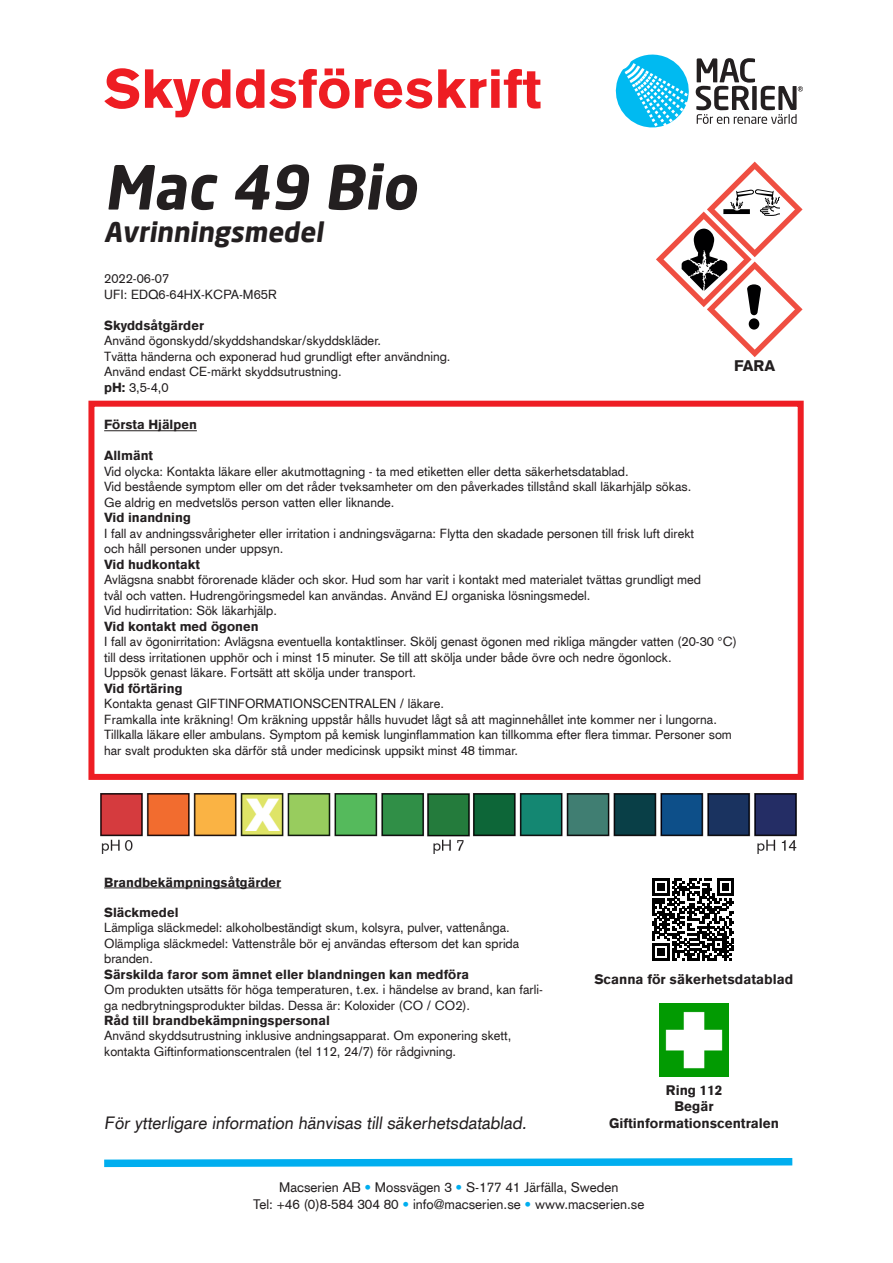
<style>
.page{position:relative;width:893px;height:1263px;background:#fff}
.page>*{position:absolute;margin:0;border:0;box-sizing:border-box;transform-origin:0 0}
.t1{font:700 60px "Neo Sans";color:#231f20}
.t2{font:900 54px "Akzidenz Grotesk CE";color:#ee1d23}
.t3{font:900 45px "Arial";color:#fff}
.t4{font:700 27px "Neo Sans";color:#231f20}
.t5{font:17.4px "Akzidenz Grotesk CE";color:#231f20}
.t6{font:900 15px "Akzidenz Grotesk CE";color:#231f20}
.t7{font:13.5px/16.2px "Akzidenz Grotesk CE";color:#231f20;text-align:center}
.t8{font:900 13.5px/16.2px "Akzidenz Grotesk CE";color:#231f20;text-align:center}
.t9{font:12.9px/15.5px "Akzidenz Grotesk CE";color:#231f20}
.t10{font:900 12.9px "Akzidenz Grotesk CE";color:#231f20}
.t11{font:12.9px "Akzidenz Grotesk";color:#231f20}
.s1{font-weight:900}
.s2{color:#00aeef}
</style>
<div class="page">
<svg style="left:104px;top:1158px;width:689px;height:10px"></svg>
<div style="left:88px;top:401px;width:716px;height:379px;border:6px solid #ee1d23"></div>
<svg style="left:616px;top:55px;width:187px;height:72px"></svg>
<img style="left:659px;top:1004px;width:70px;height:73px">
<hr style="left:104px;top:430px;width:93px;height:1px;background:#231f20">
<svg style="left:652px;top:878px;width:82px;height:83px"></svg>
<hr style="left:104px;top:887px;width:177px;height:1px;background:#231f20">
<svg style="left:656px;top:162px;width:147px;height:195px"></svg>
<img style="left:101px;top:793px;width:695px;height:60px">
<h2 class="t2" style="left:104px;top:53px;width:439px">Skyddsföreskrift</h2>
<h1 class="t1" style="left:104px;top:149px;width:324px">Mac 49 Bio</h1>
<h3 class="t4" style="left:104px;top:215px;width:225px">Avrinningsmedel</h3>
<p class="t11" style="left:104px;top:270px;width:67px">2022-06-07</p>
<p class="t9" style="left:104px;top:286px;width:174px">UFI: EDQ6-64HX-KCPA-M65R</p>
<p class="t10" style="left:104px;top:317px;width:101px">Skyddsåtgärder</p>
<p class="t9" style="left:104px;top:333px;width:348px">Använd ögonskydd/skyddshandskar/skyddskläder.<br>Tvätta händerna och exponerad hud grundligt efter användning.<br>Använd endast CE-märkt skyddsutrustning.<br><span class="s1">pH:</span> 3,5-4,0</p>
<p class="t6" style="left:734px;top:356px;width:43px">FARA</p>
<p class="t10" style="left:104px;top:416px;width:94px">Första Hjälpen</p>
<p class="t10" style="left:104px;top:447px;width:50px">Allmänt</p>
<p class="t9" style="left:104px;top:463px;width:589px">Vid olycka: Kontakta läkare eller akutmottagning - ta med etiketten eller detta säkerhetsdatablad.<br>Vid bestående symptom eller om det råder tveksamheter om den påverkades tillstånd skall läkarhjälp sökas.<br>Ge aldrig en medvetslös person vatten eller liknande.</p>
<p class="t10" style="left:104px;top:509px;width:88px">Vid inandning</p>
<p class="t9" style="left:104px;top:525px;width:592px">I fall av andningssvårigheter eller irritation i andningsvägarna: Flytta den skadade personen till frisk luft direkt och håll personen under uppsyn.</p>
<p class="t10" style="left:104px;top:556px;width:97px">Vid hudkontakt</p>
<p class="t9" style="left:104px;top:572px;width:598px">Avlägsna snabbt förorenade kläder och skor. Hud som har varit i kontakt med materialet tvättas grundligt med tvål och vatten. Hudrengöringsmedel kan användas. Använd EJ organiska lösningsmedel.<br>Vid hudirritation: Sök läkarhjälp.</p>
<p class="t10" style="left:104px;top:618px;width:156px">Vid kontakt med ögonen</p>
<p class="t9" style="left:104px;top:634px;width:634px">I fall av ögonirritation: Avlägsna eventuella kontaktlinser. Skölj genast ögonen med rikliga mängder vatten (20-30 °C) till dess irritationen upphör och i minst 15 minuter. Se till att skölja under både övre och nedre ögonlock.<br>Uppsök genast läkare. Fortsätt att skölja under transport.</p>
<p class="t10" style="left:104px;top:680px;width:80px">Vid förtäring</p>
<p class="t9" style="left:104px;top:696px;width:629px">Kontakta genast GIFTINFORMATIONSCENTRALEN / läkare.<br>Framkalla inte kräkning! Om kräkning uppstår hålls huvudet lågt så att maginnehållet inte kommer ner i lungorna.<br>Tillkalla läkare eller ambulans. Symptom på kemisk lunginflammation kan tillkomma efter flera timmar. Personer som har svalt produkten ska därför stå under medicinsk uppsikt minst 48 timmar.</p>
<h3 class="t3" style="left:245px;top:782px;width:37px">X</h3>
<p class="t10" style="left:104px;top:873px;width:179px">Brandbekämpningsåtgärder</p>
<p class="t10" style="left:104px;top:903px;width:76px">Släckmedel</p>
<p class="t9" style="left:104px;top:920px;width:417px">Lämpliga släckmedel: alkoholbeständigt skum, kolsyra, pulver, vattenånga.<br>Olämpliga släckmedel: Vattenstråle bör ej användas eftersom det kan sprida branden.</p>
<p class="t10" style="left:104px;top:965px;width:366px">Särskilda faror som ämnet eller blandningen kan medföra</p>
<p class="t9" style="left:104px;top:981px;width:440px">Om produkten utsätts för höga temperaturen, t.ex. i händelse av brand, kan farli&shy;ga nedbrytningsprodukter bildas. Dessa är: Koloxider (CO / CO2).</p>
<p class="t10" style="left:104px;top:1012px;width:227px">Råd till brandbekämpningspersonal</p>
<p class="t9" style="left:104px;top:1028px;width:409px">Använd skyddsutrustning inklusive andningsapparat. Om exponering skett, kontakta Giftinformationscentralen (tel 112, 24/7) för rådgivning.</p>
<h3 class="t5" style="left:104px;top:1111px;width:427px">För ytterligare information hänvisas till säkerhetsdatablad.</h3>
<p class="t8" style="left:594px;top:971px;width:200px">Scanna för säkerhetsdatablad</p>
<p class="t8" style="left:609px;top:1082px;width:172px">Ring 112<br>Begär<br>Giftinformationscentralen</p>
<p class="t7" style="left:253px;top:1179px;width:393px">Macserien AB <span class="s2">•</span> Mossvägen 3 <span class="s2">•</span> S-177 41 Järfälla, Sweden<br>Tel: +46 (0)8-584 304 80 <span class="s2">•</span> info@macserien.se <span class="s2">•</span> www.macserien.se</p>
</div>
